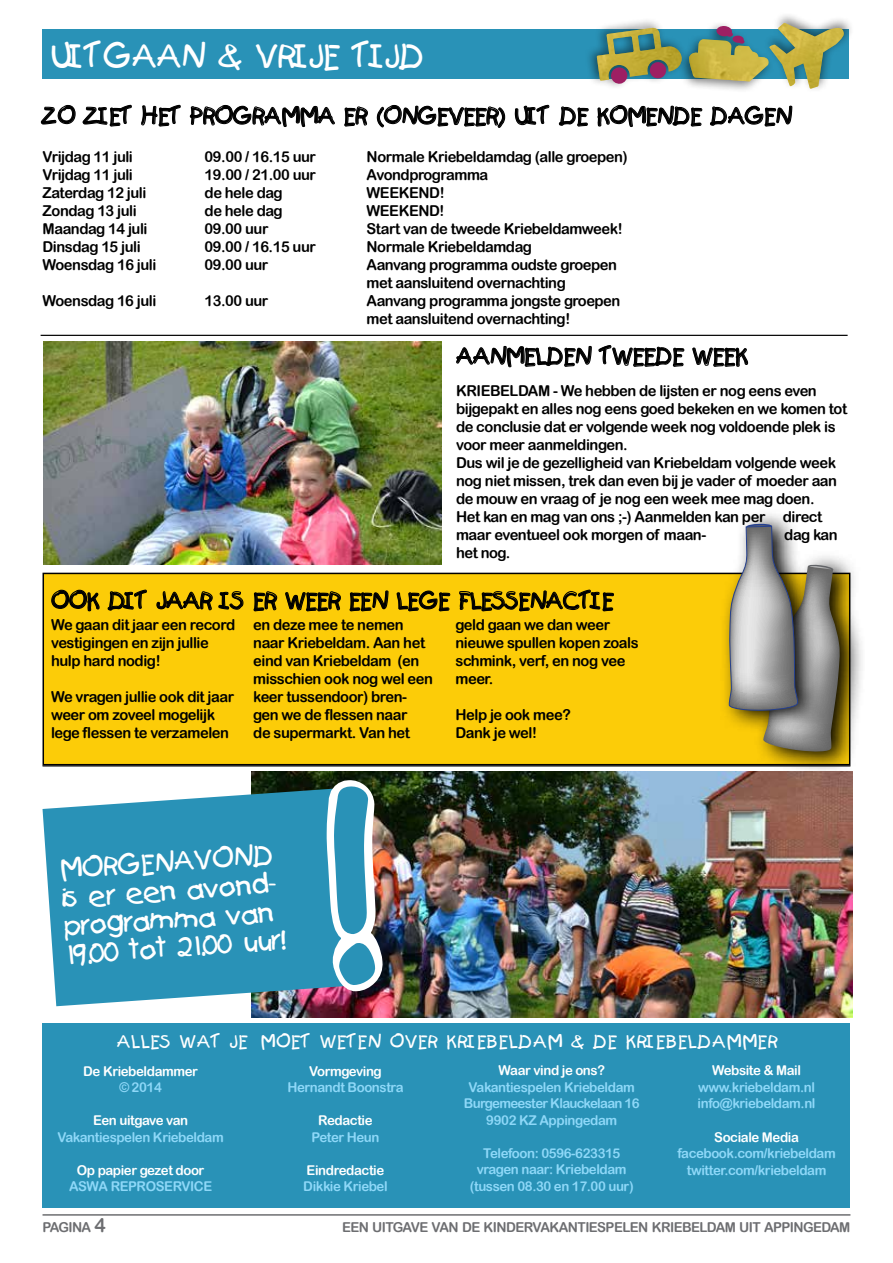
<style>
.page{position:relative;width:893px;height:1263px;background:#fff}
.page>*{position:absolute;margin:0;border:0;box-sizing:border-box;transform-origin:0 0}
.t1{font:33px "Kids Plain";letter-spacing:-.05em;color:#fff}
.t2{font:27px/28.5px "Kids Plain";color:#fff}
.t3{font:22.5px "Kids Plain";letter-spacing:-.05em;color:#000}
.t4{font:18px "Kids Plain";color:#fff}
.t5{font:15px/18px "Arial Rounded MT Bold";letter-spacing:-.03em;color:#000}
.t6{font:13.65px "Arial Rounded MT Bold";letter-spacing:-.045em;color:#6d6e71}
.t7{font:13.5px/16.5px "Arial Rounded MT Bold";letter-spacing:-.03em;color:#8ed8f8;text-align:center}
.t8{font:13.5px "Arial Rounded MT Bold";letter-spacing:-.03em;color:#fff}
.s1{font-size:19.5px}
</style>
<div class="page">
<img style="left:252px;top:772px;width:601px;height:246px">
<svg style="left:43px;top:788px;width:270px;height:218px;background:#3e9abb"></svg>
<img style="left:313px;top:766px;width:90px;height:244px">
<div style="left:43px;top:29px;width:806px;height:50px;background:#2992b7"></div>
<hr style="left:43px;top:1214px;width:807px;height:2px;background:#6d6e71">
<div style="left:43px;top:1023px;width:807px;height:185px;background:#2992b7"></div>
<hr style="left:43px;top:765px;width:807px;height:1px;background:#000">
<div style="left:43px;top:573px;width:807px;height:192px;background:#fccc08"></div>
<div style="left:43px;top:573px;width:807px;height:192px;border:2px solid #000"></div>
<svg style="left:754px;top:558px;width:108px;height:216px"></svg>
<svg style="left:719px;top:514px;width:71px;height:200px"></svg>
<div style="left:746px;top:524px;width:26px;height:6px;border:2px solid #25408f;border-radius:50%"></div>
<svg style="left:728px;top:525px;width:112px;height:227px;background:#a5a08d"></svg>
<hr style="left:41px;top:335px;width:807px;height:1px;background:#000">
<svg style="left:51px;top:589px;width:49px;height:23px"></svg>
<svg style="left:107px;top:589px;width:40px;height:22px"></svg>
<svg style="left:156px;top:591px;width:88px;height:20px"></svg>
<svg style="left:253px;top:591px;width:25px;height:21px"></svg>
<svg style="left:285px;top:591px;width:56px;height:21px"></svg>
<svg style="left:349px;top:590px;width:40px;height:22px"></svg>
<svg style="left:396px;top:590px;width:55px;height:22px"></svg>
<svg style="left:459px;top:589px;width:155px;height:23px"></svg>
<svg style="left:455px;top:334px;width:137px;height:34px"></svg>
<svg style="left:598px;top:345px;width:87px;height:22px"></svg>
<svg style="left:692px;top:347px;width:57px;height:20px"></svg>
<svg style="left:40px;top:104px;width:36px;height:21px"></svg>
<svg style="left:82px;top:104px;width:50px;height:23px"></svg>
<svg style="left:141px;top:104px;width:40px;height:23px"></svg>
<svg style="left:189px;top:104px;width:146px;height:24px"></svg>
<svg style="left:344px;top:106px;width:24px;height:21px"></svg>
<svg style="left:376px;top:104px;width:130px;height:24px"></svg>
<svg style="left:514px;top:104px;width:36px;height:22px"></svg>
<svg style="left:558px;top:106px;width:31px;height:21px"></svg>
<svg style="left:597px;top:104px;width:106px;height:23px"></svg>
<svg style="left:710px;top:105px;width:83px;height:22px"></svg>
<div style="left:678px;top:20px;width:96px;height:73px;background:#000;opacity:.5"></div>
<div style="left:584px;top:17px;width:102px;height:73px;background:#000;opacity:.5"></div>
<svg style="left:597px;top:28px;width:85px;height:56px"></svg>
<div style="left:763px;top:11px;width:92px;height:83px;background:#000;opacity:.5"></div>
<svg style="left:689px;top:23px;width:80px;height:66px"></svg>
<img style="left:769px;top:23px;width:75px;height:66px">
<img style="left:44px;top:341px;width:397px;height:224px">
<h1 class="t1" style="left:51px;top:35px;width:377px">UITGAAN &amp; VRIJE TIJD</h1>
<h3 class="t3" style="left:43px;top:102px;width:751px">ZO ZIET HET PROGRAMMA ER (ONGEVEER) UIT DE KOMENDE DAGEN</h3>
<p class="t5" style="left:43px;top:147px;width:92px">Vrijdag 11 juli</p>
<p class="t5" style="left:205px;top:147px;width:113px">09.00 / 16.15 uur</p>
<p class="t5" style="left:367px;top:147px;width:263px">Normale Kriebeldamdag (alle groepen)</p>
<p class="t5" style="left:43px;top:165px;width:92px">Vrijdag 11 juli</p>
<p class="t5" style="left:205px;top:165px;width:113px">19.00 / 21.00 uur</p>
<p class="t5" style="left:367px;top:165px;width:123px">Avondprogramma</p>
<p class="t5" style="left:43px;top:183px;width:105px">Zaterdag 12 juli</p>
<p class="t5" style="left:205px;top:183px;width:80px">de hele dag</p>
<p class="t5" style="left:367px;top:183px;width:79px">WEEKEND!</p>
<p class="t5" style="left:43px;top:201px;width:96px">Zondag 13 juli</p>
<p class="t5" style="left:205px;top:201px;width:80px">de hele dag</p>
<p class="t5" style="left:367px;top:201px;width:79px">WEEKEND!</p>
<p class="t5" style="left:43px;top:219px;width:106px">Maandag 14 juli</p>
<p class="t5" style="left:205px;top:219px;width:65px">09.00 uur</p>
<p class="t5" style="left:367px;top:219px;width:258px">Start van de tweede Kriebeldamweek!</p>
<p class="t5" style="left:43px;top:237px;width:100px">Dinsdag 15 juli</p>
<p class="t5" style="left:205px;top:237px;width:113px">09.00 / 16.15 uur</p>
<p class="t5" style="left:367px;top:237px;width:167px">Normale Kriebeldamdag</p>
<p class="t5" style="left:43px;top:255px;width:115px">Woensdag 16 juli</p>
<p class="t5" style="left:205px;top:255px;width:65px">09.00 uur</p>
<p class="t5" style="left:367px;top:255px;width:252px">Aanvang programma oudste groepen met aansluitend overnachting</p>
<p class="t5" style="left:43px;top:291px;width:115px">Woensdag 16 juli</p>
<p class="t5" style="left:205px;top:291px;width:65px">13.00 uur</p>
<p class="t5" style="left:367px;top:291px;width:255px">Aanvang programma jongste groepen met aansluitend overnachting!</p>
<h3 class="t3" style="left:456px;top:342px;width:294px">AANMELDEN TWEEDE WEEK</h3>
<p class="t5" style="left:456px;top:381px;width:393px">KRIEBELDAM - We hebben de lijsten er nog eens even bijgepakt en alles nog eens goed bekeken en we komen tot de conclusie dat er volgende week nog voldoende plek is voor meer aanmeldingen.<br>Dus wil je de gezelligheid van Kriebeldam volgende week nog niet missen, trek dan even bij je vader of moeder aan de mouw en vraag of je nog een week mee mag doen.<br>Het kan en mag van ons ;-) Aanmelden kan per direct maar eventueel ook morgen of maan-</p>
<p class="t5" style="left:784px;top:525px;width:55px">dag kan</p>
<p class="t5" style="left:456px;top:543px;width:56px">het nog.</p>
<h3 class="t3" style="left:51px;top:587px;width:565px">OOK DIT JAAR IS ER WEER EEN LEGE FLESSENACTIE</h3>
<p class="t5" style="left:51px;top:615px;width:186px">We gaan dit jaar een record vestigingen en zijn jullie hulp hard nodig!</p>
<p class="t5" style="left:51px;top:687px;width:185px">We vragen jullie ook dit jaar weer om zoveel mogelijk lege flessen te verzamelen</p>
<p class="t5" style="left:253px;top:615px;width:181px">en deze mee te nemen naar Kriebeldam. Aan het eind van Kriebeldam (en misschien ook nog wel een keer tussendoor) bren&shy;gen we de flessen naar<br>de supermarkt. Van het</p>
<p class="t5" style="left:455px;top:615px;width:185px">geld gaan we dan weer nieuwe spullen kopen zoals schmink, verf, en nog vee meer.</p>
<p class="t5" style="left:455px;top:705px;width:117px">Help je ook mee?<br>Dank je wel!</p>
<h2 class="t2" style="left:59px;top:855px;width:223px;rotate:-4deg">MORGENAVOND is er een avond&shy;programma van<br>19.00 tot 21.00 uur!</h2>
<p class="t4" style="left:117px;top:1031px;width:663px">ALLES WAT JE MOET WETEN OVER KRIEBELDAM &amp; DE KRIEBELDAMMER</p>
<p class="t8" style="left:83px;top:1063px;width:116px">De Kriebeldammer</p>
<p class="t7" style="left:119px;top:1079px;width:44px">© 2014</p>
<p class="t8" style="left:93px;top:1112px;width:97px">Een uitgave van</p>
<p class="t7" style="left:57px;top:1128px;width:168px">Vakantiespelen Kriebeldam</p>
<p class="t8" style="left:77px;top:1162px;width:129px">Op papier gezet door</p>
<p class="t7" style="left:69px;top:1178px;width:145px">ASWA REPROSERVICE</p>
<p class="t8" style="left:309px;top:1063px;width:74px">Vormgeving</p>
<p class="t7" style="left:287px;top:1079px;width:118px">Hernandt Boonstra</p>
<p class="t8" style="left:318px;top:1112px;width:56px">Redactie</p>
<p class="t7" style="left:311px;top:1128px;width:70px">Peter Heun</p>
<p class="t8" style="left:307px;top:1162px;width:79px">Eindredactie</p>
<p class="t7" style="left:303px;top:1178px;width:86px">Dikkie Kriebel</p>
<p class="t8" style="left:499px;top:1063px;width:108px">Waar vind je ons?</p>
<p class="t7" style="left:464px;top:1079px;width:177px">Vakantiespelen Kriebeldam<br>Burgemeester Klauckelaan 16<br>9902 KZ Appingedam</p>
<p class="t7" style="left:470px;top:1145px;width:165px">Telefoon: 0596-623315 vragen naar: Kriebeldam (tussen 08.30 en 17.00 uur)</p>
<p class="t8" style="left:712px;top:1063px;width:90px">Website &amp; Mail</p>
<p class="t7" style="left:698px;top:1079px;width:119px;text-align:left">www.kriebeldam.nl info@kriebeldam.nl</p>
<p class="t8" style="left:714px;top:1129px;width:86px">Sociale Media</p>
<p class="t7" style="left:677px;top:1145px;width:160px">facebook.com/kriebeldam twitter.com/kriebeldam</p>
<p class="t6" style="left:43px;top:1219px;width:65px">PAGINA <span class="s1">4</span></p>
<p class="t6" style="left:342px;top:1219px;width:508px">EEN UITGAVE VAN DE KINDERVAKANTIESPELEN KRIEBELDAM UIT APPINGEDAM</p>
</div>
